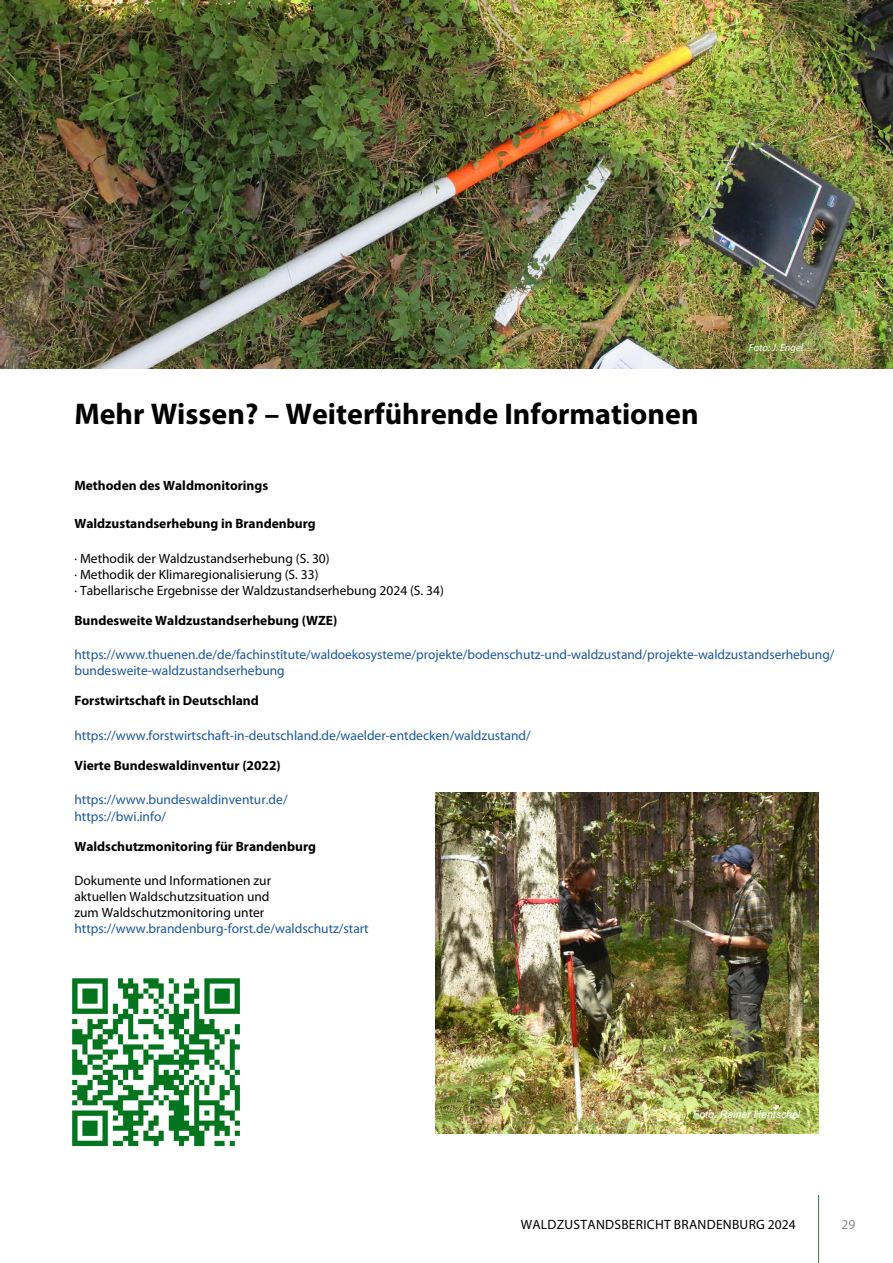
<style>
.page{position:relative;width:893px;height:1263px;background:#fff}
.page>*{position:absolute;margin:0;border:0;box-sizing:border-box;transform-origin:0 0}
.Überschrift_1{font:700 30px "Myriad Pro";color:#000}
.Fließtext_9pt_-_10_3{font:13.5px/16.2px "Myriad Pro";color:#1b5899}
.Fließtext_9pt_-_10_3-2{font:13.5px "Myriad Pro";color:#000}
.Überschrift_2{font:700 13.5px "Myriad Pro";color:#000}
.Fließtext_9pt_-_10_3-3{font:13.5px "Myriad Pro";letter-spacing:.02em;color:#000}
.t1{font:13.5px "Myriad Pro";color:#878988}
.Bildtext{font:italic 10.5px "Arial";color:#fff}
.Bildtext-2{font:italic 10.5px "Myriad Pro";color:#fff}
</style>
<div class="page">
<hr style="left:818px;top:1195px;width:1px;height:68px;background:#3d7448">
<img style="left:72px;top:978px;width:168px;height:169px">
<img style="left:0;top:0;width:893px;height:369px">
<img style="left:436px;top:793px;width:383px;height:340px">
<p class="Überschrift_1" style="left:74px;top:394px;width:626px">Mehr Wissen? – Weiterführende Informationen</p>
<p class="Bildtext-2" style="left:749px;top:341px;width:56px">Foto: J. Engel</p>
<p class="Überschrift_2" style="left:74px;top:476px;width:195px">Methoden des Waldmonitorings</p>
<p class="Überschrift_2" style="left:74px;top:515px;width:243px">Waldzustandserhebung in Brandenburg</p>
<p class="Fließtext_9pt_-_10_3-2" style="left:74px;top:550px;width:257px">· Methodik der Waldzustandserhebung (S. 30)</p>
<p class="Fließtext_9pt_-_10_3-2" style="left:74px;top:566px;width:246px">· Methodik der Klimaregionalisierung (S. 33)</p>
<p class="Fließtext_9pt_-_10_3-2" style="left:74px;top:582px;width:371px">· Tabellarische Ergebnisse der Waldzustandserhebung 2024 (S. 34)</p>
<p class="Überschrift_2" style="left:74px;top:611px;width:264px">Bundesweite Waldzustandserhebung (WZE)</p>
<p class="Fließtext_9pt_-_10_3" style="left:74px;top:646px;width:762px">https://www.thuenen.de/de/fachinstitute/waldoekosysteme/projekte/bodenschutz-und-waldzustand/projekte-waldzustandserhebung/ bundesweite-waldzustandserhebung</p>
<p class="Überschrift_2" style="left:74px;top:692px;width:186px">Forstwirtschaft in Deutschland</p>
<p class="Fließtext_9pt_-_10_3" style="left:74px;top:727px;width:458px">https://www.forstwirtschaft-in-deutschland.de/waelder-entdecken/waldzustand/</p>
<p class="Überschrift_2" style="left:74px;top:756px;width:208px">Vierte Bundeswaldinventur (2022)</p>
<p class="Fließtext_9pt_-_10_3" style="left:74px;top:791px;width:215px">https://www.bundeswaldinventur.de/</p>
<p class="Fließtext_9pt_-_10_3" style="left:74px;top:808px;width:93px">https://bwi.info/</p>
<p class="Überschrift_2" style="left:74px;top:837px;width:243px">Waldschutzmonitoring für Brandenburg</p>
<p class="Fließtext_9pt_-_10_3-2" style="left:74px;top:872px;width:198px">Dokumente und Informationen zur</p>
<p class="Fließtext_9pt_-_10_3-2" style="left:74px;top:888px;width:197px">aktuellen Waldschutzsituation und</p>
<p class="Fließtext_9pt_-_10_3-2" style="left:74px;top:904px;width:191px">zum Waldschutzmonitoring unter</p>
<p class="Fließtext_9pt_-_10_3" style="left:74px;top:920px;width:296px">https://www.brandenburg-forst.de/waldschutz/start</p>
<p class="Bildtext" style="left:693px;top:1108px;width:109px">Foto: Rainer Hentschel</p>
<p class="Fließtext_9pt_-_10_3-3" style="left:521px;top:1216px;width:276px">WALDZUSTANDSBERICHT BRANDENBURG 2024</p>
<p class="t1" style="left:841px;top:1216px;width:15px">29</p>
</div>
